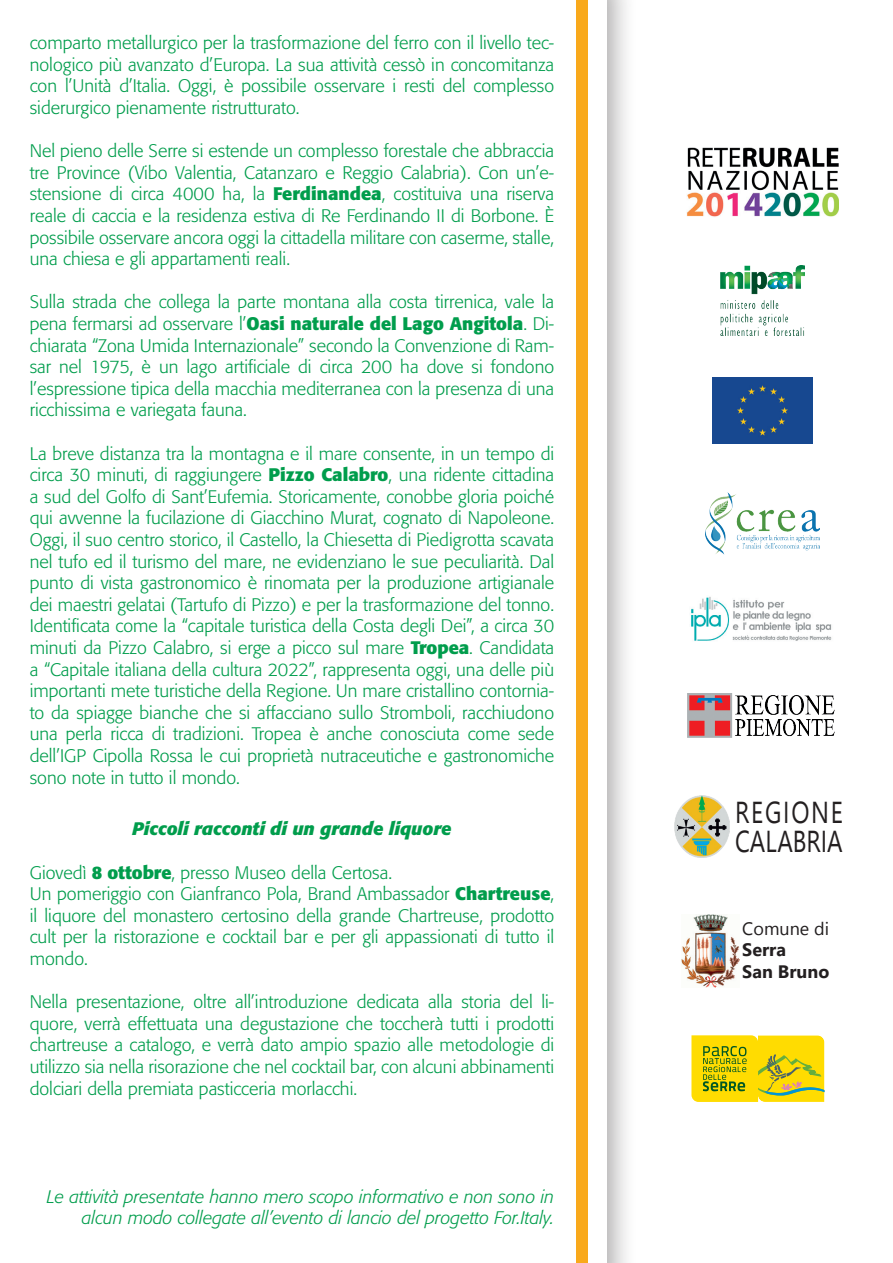
<style>
.page{position:relative;width:893px;height:1263px;background:#fff}
.page>*{position:absolute;margin:0;border:0;box-sizing:border-box;transform-origin:0 0}
.t1{font:30.3px/28.8px "Nirmala UI";letter-spacing:.03em;color:#231f20;scale:.79 1}
.t2{font:300 18px/21.6px "Formata";color:#009d4c;text-align:justify}
.t3{font:italic 300 18px/21.6px "Formata";color:#009d4c;text-align:right}
.t4{font:italic 700 18px "Formata";color:#009d4c}
.t5{font:700 18px/21.6px "Nirmala UI";color:#231f20}
.t6{font:18px "Nirmala UI";color:#231f20}
.s1{font-weight:700}
</style>
<div class="page">
<div style="left:0;top:0;width:638px;height:1263px;background:#231f20;opacity:.37"></div>
<div style="left:0;top:0;width:606px;height:1263px;background:#fff"></div>
<div style="left:577px;top:0;width:11px;height:1263px;background:#f9a91b"></div>
<img style="left:721px;top:266px;width:83px;height:70px">
<img style="left:705px;top:492px;width:114px;height:62px">
<img style="left:688px;top:693px;width:147px;height:45px">
<img style="left:691px;top:596px;width:141px;height:45px">
<img style="left:686px;top:147px;width:153px;height:70px">
<img style="left:682px;top:915px;width:58px;height:73px">
<img style="left:675px;top:796px;width:54px;height:62px">
<div style="left:713px;top:377px;width:99px;height:67px;background:#174890"></div>
<svg style="left:691px;top:1035px;width:133px;height:67px;background:#e0cd10"></svg>
<p class="t2" style="left:30px;top:32px;width:526px">comparto metallurgico per la trasformazione del ferro con il livello tec&shy;nologico più avanzato d’Europa. La sua attività cessò in concomitanza con l’Unità d’Italia. Oggi, è possibile osservare i resti del complesso siderurgico pienamente ristrutturato.</p>
<p class="t2" style="left:30px;top:140px;width:526px">Nel pieno delle Serre si estende un complesso forestale che abbraccia tre Province (Vibo Valentia, Catanzaro e Reggio Calabria). Con un’e&shy;stensione di circa 4000 ha, la <span class="s1">Ferdinandea</span>, costituiva una riserva reale di caccia e la residenza estiva di Re Ferdinando II di Borbone. È possibile osservare ancora oggi la cittadella militare con caserme, stalle, una chiesa e gli appartamenti reali.</p>
<p class="t2" style="left:30px;top:291px;width:526px">Sulla strada che collega la parte montana alla costa tirrenica, vale la pena fermarsi ad osservare l’<span class="s1">Oasi naturale del Lago Angitola</span>. Di&shy;chiarata “Zona Umida Internazionale” secondo la Convenzione di Ram&shy;sar nel 1975, è un lago artificiale di circa 200 ha dove si fondono l’espressione tipica della macchia mediterranea con la presenza di una ricchissima e variegata fauna.</p>
<p class="t2" style="left:30px;top:443px;width:526px">La breve distanza tra la montagna e il mare consente, in un tempo di circa 30 minuti, di raggiungere <span class="s1">Pizzo Calabro</span>, una ridente cittadina a sud del Golfo di Sant’Eufemia. Storicamente, conobbe gloria poiché qui avvenne la fucilazione di Giacchino Murat, cognato di Napoleone.<br>Oggi, il suo centro storico, il Castello, la Chiesetta di Piedigrotta scavata nel tufo ed il turismo del mare, ne evidenziano le sue peculiarità. Dal punto di vista gastronomico è rinomata per la produzione artigianale dei maestri gelatai (Tartufo di Pizzo) e per la trasformazione del tonno.<br>Identificata come la “capitale turistica della Costa degli Dei”, a circa 30 minuti da Pizzo Calabro, si erge a picco sul mare <span class="s1">Tropea</span>. Candidata a “Capitale italiana della cultura 2022”, rappresenta oggi, una delle più importanti mete turistiche della Regione. Un mare cristallino contornia&shy;to da spiagge bianche che si affacciano sullo Stromboli, racchiudono una perla ricca di tradizioni. Tropea è anche conosciuta come sede dell’IGP Cipolla Rossa le cui proprietà nutraceutiche e gastronomiche sono note in tutto il mondo.</p>
<p class="t4" style="left:132px;top:818px;width:321px">Piccoli racconti di un grande liquore</p>
<p class="t2" style="left:30px;top:861px;width:526px;text-align:left">Giovedì <span class="s1">8 ottobre</span>, presso Museo della Certosa.<br>Un pomeriggio con Gianfranco Pola, Brand Ambassador <span class="s1">Chartreuse</span>, il liquore del monastero certosino della grande Chartreuse, prodotto cult per la ristorazione e cocktail bar e per gli appassionati di tutto il mondo.</p>
<p class="t2" style="left:30px;top:991px;width:526px">Nella presentazione, oltre all’introduzione dedicata alla storia del li&shy;quore, verrà effettuata una degustazione che toccherà tutti i prodotti chartreuse a catalogo, e verrà dato ampio spazio alle metodologie di utilizzo sia nella risorazione che nel cocktail bar, con alcuni abbinamenti dolciari della premiata pasticceria morlacchi.</p>
<p class="t3" style="left:47px;top:1185px;width:509px">Le attività presentate hanno mero scopo informativo e non sono in alcun modo collegate all’evento di lancio del progetto For.Italy.</p>
<h1 class="t1" style="left:735px;top:796px;width:138px">REGIONE<br>CALABRIA</h1>
<p class="t6" style="left:742px;top:914px;width:88px">Comune di</p>
<p class="t5" style="left:742px;top:938px;width:89px">Serra<br>San Bruno</p>
</div>
